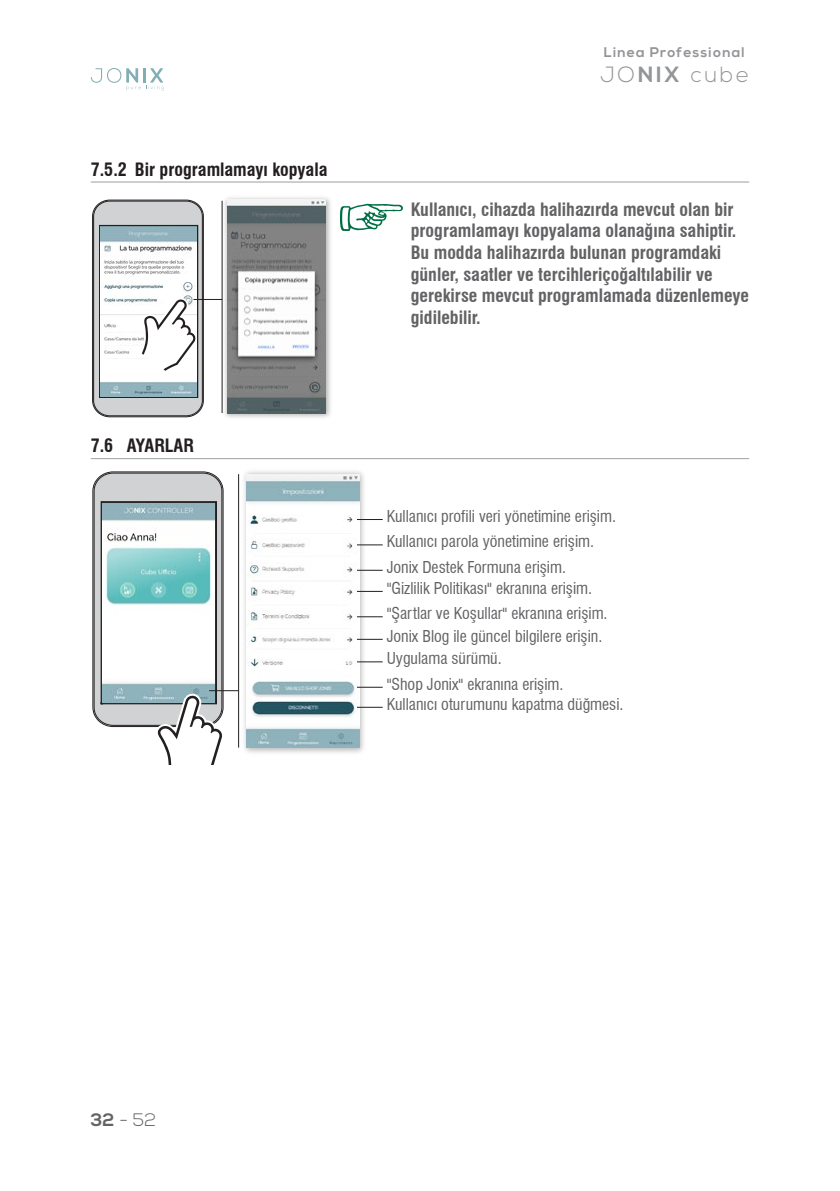
<style>
.page{position:relative;width:840px;height:1191px;background:#fff}
.page>*{position:absolute;margin:0;border:0;box-sizing:border-box;transform-origin:0 0}
.t1{font:300 22px "Nexa";letter-spacing:.115em;color:#939598}
.t2{font:700 condensed 18px/21.6px "Swiss 721 BT";color:#636366}
.t3{font:700 condensed 18px "Swiss 721 BT";color:#231f20}
.t4{font:300 18px "Nexa";color:#636366}
.t5{font:condensed 16px/25.4px "Swiss 721 BT";color:#636366}
.t6{font:700 14px "Nexa";letter-spacing:.08em;color:#939598}
.s1{font-weight:700}
</style>
<div class="page">
<svg style="left:91px;top:68px;width:73px;height:23px"></svg>
<img style="left:239px;top:471px;width:129px;height:282px">
<img style="left:246px;top:474px;width:113px;height:273px">
<hr style="left:238px;top:474px;width:1px;height:273px;background:#231f20">
<svg style="left:92px;top:471px;width:146px;height:293px"></svg>
<svg style="left:357px;top:519px;width:25px;height:1px"></svg>
<svg style="left:357px;top:544px;width:25px;height:1px"></svg>
<svg style="left:357px;top:570px;width:25px;height:1px"></svg>
<svg style="left:357px;top:591px;width:25px;height:1px"></svg>
<svg style="left:357px;top:616px;width:25px;height:1px"></svg>
<svg style="left:357px;top:639px;width:25px;height:1px"></svg>
<svg style="left:357px;top:661px;width:25px;height:1px"></svg>
<svg style="left:357px;top:686px;width:25px;height:1px"></svg>
<svg style="left:357px;top:707px;width:25px;height:1px"></svg>
<svg style="left:92px;top:200px;width:129px;height:217px"></svg>
<img style="left:221px;top:197px;width:110px;height:221px">
<img style="left:227px;top:199px;width:98px;height:214px">
<hr style="left:91px;top:458px;width:657px;height:1px;background:#9e9fa3">
<svg style="left:340px;top:203px;width:63px;height:28px"></svg>
<hr style="left:91px;top:181px;width:657px;height:1px;background:#9e9fa3">
<p class="t3" style="left:91px;top:158px;width:238px">7.5.2 Bir programlamayı kopyala</p>
<p class="t3" style="left:91px;top:435px;width:104px">7.6 AYARLAR</p>
<p class="t6" style="left:603px;top:44px;width:142px">Linea Professional</p>
<h1 class="t1" style="left:599px;top:62px;width:150px">JO<span class="s1">NIX</span> cube</h1>
<p class="t2" style="left:410px;top:198px;width:340px">Kullanıcı, cihazda halihazırda mevcut olan bir programlamayı kopyalama olanağına sahiptir.<br>Bu modda halihazırda bulunan programdaki günler, saatler ve tercihleriçoğaltılabilir ve gerekirse mevcut programlamada düzenlemeye gidilebilir.</p>
<p class="t5" style="left:386px;top:503px;width:231px">Kullanıcı profili veri yönetimine erişim.<br>Kullanıcı parola yönetimine erişim.<br>Jonix Destek Formuna erişim.</p>
<p class="t5" style="left:386px;top:575px;width:222px">"Gizlilik Politikası" ekranına erişim. "Şartlar ve Koşullar" ekranına erişim.</p>
<p class="t5" style="left:386px;top:624px;width:217px;line-height:22.6px">Jonix Blog ile güncel bilgilere erişin.<br>Uygulama sürümü.</p>
<p class="t5" style="left:386px;top:674px;width:238px;line-height:20px">"Shop Jonix" ekranına erişim.<br>Kullanıcı oturumunu kapatma düğmesi.</p>
<p class="t4" style="left:91px;top:1109px;width:67px"><span class="s1">32</span> - 52</p>
</div>
